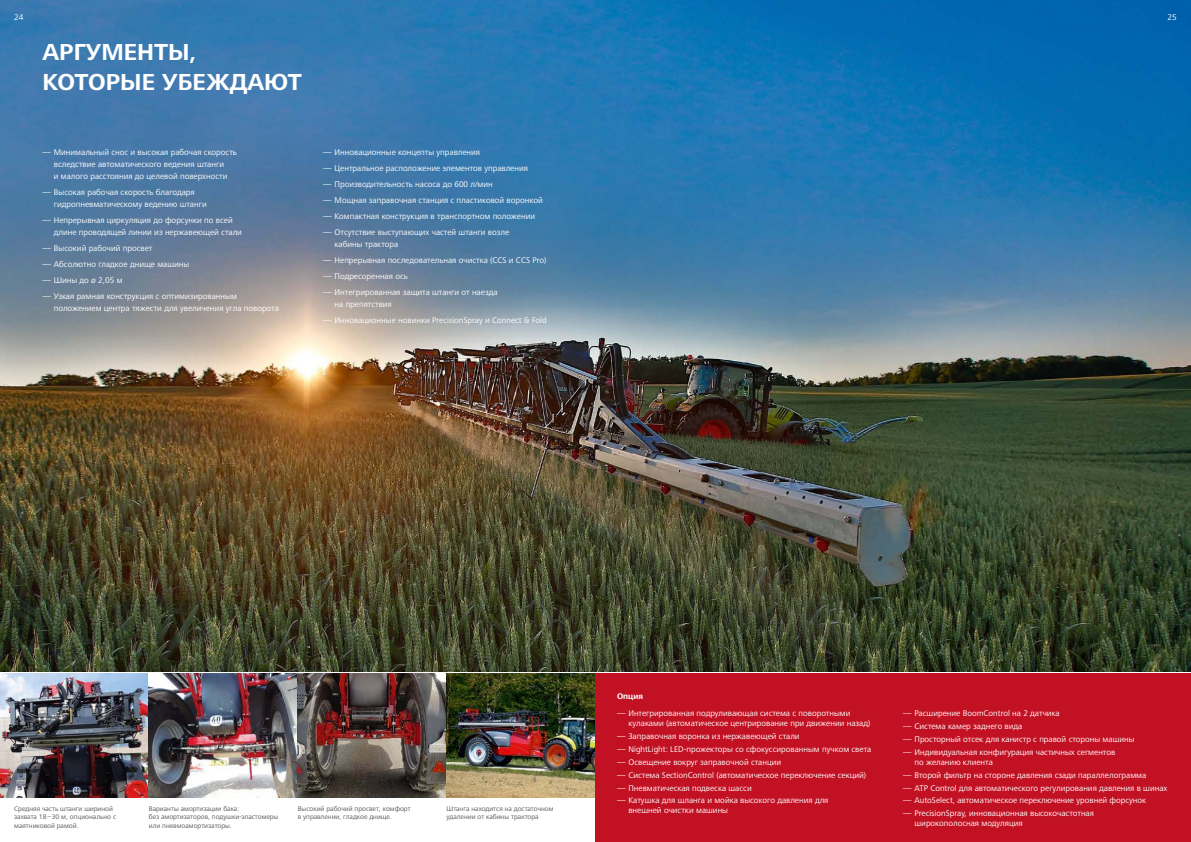
<style>
.page{position:relative;width:1191px;height:842px;background:#fff}
.page>*{position:absolute;margin:0;border:0;box-sizing:border-box;transform-origin:0 0}
.t1{font:700 24px/30px "Frutiger Next LTW1 G";color:#fff}
.t2{font:8.5px/16px "Frutiger Next LTW1 G";color:#fff}
.t3{font:700 8.5px "Frutiger Next LTW1 G";color:#fff}
.t4{font:7px/8.5px "Frutiger Next LTW1 G";color:#555756}
</style>
<div class="page">
<div style="left:595px;top:673px;width:596px;height:169px;background:#c11123"></div>
<img style="left:149px;top:673px;width:147px;height:124px">
<img style="left:298px;top:673px;width:296px;height:124px">
<img style="left:0;top:673px;width:147px;height:124px">
<img style="left:0;top:0;width:1191px;height:672px">
<p class="t2" style="left:14px;top:10px;width:11px">24</p>
<h1 class="t1" style="left:43px;top:38px;width:261px">АРГУМЕНТЫ,<br>КОТОРЫЕ УБЕЖДАЮТ</h1>
<p class="t2" style="left:43px;top:146px;width:196px;line-height:12px;text-align:center">― Минимальный снос и высокая рабочая скорость вследствие автоматического ведения штанги<br>и малого расстояния до целевой поверхности</p>
<p class="t2" style="left:54px;top:186px;width:154px;line-height:12px;text-indent:-11px">― Высокая рабочая скорость благодаря гидропневматическому ведению штанги</p>
<p class="t2" style="left:54px;top:214px;width:190px;line-height:12px;text-indent:-11px">― Непрерывная циркуляция до форсунки по всей длине проводящей линии из нержавеющей стали</p>
<p class="t2" style="left:43px;top:240px;width:196px">― Высокий рабочий просвет<br>― Абсолютно гладкое днище машины<br>― Шины до ø 2,05 м<br>― Узкая рамная конструкция с оптимизированным</p>
<p class="t2" style="left:54px;top:300px;width:226px">положением центра тяжести для увеличения угла поворота</p>
<p class="t2" style="left:323px;top:144px;width:221px">― Инновационные концепты управления<br>― Центральное расположение элементов управления<br>― Производительность насоса до 600 л/мин<br>― Мощная заправочная станция с пластиковой воронкой ― Компактная конструкция в транспортном положении ― Отсутствие выступающих частей штанги возле</p>
<p class="t2" style="left:323px;top:236px;width:225px;text-indent:11px">кабины трактора<br>― Непрерывная последовательная очистка (CCS и CCS Pro) ― Подресоренная ось<br>― Интегрированная защита штанги от наезда</p>
<p class="t2" style="left:323px;top:296px;width:225px;text-indent:11px">на препятствия<br>― Инновационные новинки PrecisionSpray и Connect &amp; Fold</p>
<p class="t2" style="left:1167px;top:10px;width:11px">25</p>
<p class="t4" style="left:14px;top:804px;width:103px">Средняя часть штанги шириной захвата 18–30 м, опционально с маятниковой рамой.</p>
<p class="t4" style="left:149px;top:804px;width:131px">Варианты амортизации бака:<br>без амортизаторов, подушки-эластомеры или пневмоамортизаторы.</p>
<p class="t4" style="left:298px;top:804px;width:114px">Высокий рабочий просвет, комфорт в управлении, гладкое днище.</p>
<p class="t4" style="left:446px;top:804px;width:109px">Штанга находится на достаточном удалении от кабины трактора</p>
<p class="t3" style="left:617px;top:692px;width:27px">Опция</p>
<p class="t2" style="left:628px;top:709px;width:243px;line-height:10px;text-indent:-11px">― Интегрированная подруливающая система с поворотными кулаками (автоматическое центрирование при движении назад)</p>
<p class="t2" style="left:617px;top:730px;width:256px;line-height:12.8px">― Заправочная воронка из нержавеющей стали<br>― NightLight: LED-прожекторы со сфокуссированным пучком света ― Освещение вокруг заправочной станции<br>― Система SectionControl (автоматическое переключение секций) ― Пневматическая подвеска шасси<br>― Катушка для шланга и мойка высокого давления для</p>
<p class="t2" style="left:628px;top:803px;width:101px">внешней очистки машины</p>
<p class="t2" style="left:903px;top:707px;width:233px;line-height:12.8px">― Расширение BoomControl на 2 датчика<br>― Система камер заднего вида<br>― Просторный отсек для канистр с правой стороны машины ― Индивидуальная конфигурация частичных сегментов</p>
<p class="t2" style="left:903px;top:756px;width:266px;line-height:12.8px;text-indent:11px">по желанию клиента<br>― Второй фильтр на стороне давления сзади параллелограмма<br>― ATP Control для автоматического регулирования давления в шинах ― AutoSelect, автоматическое переключение уровней форсунок<br>― PrecisionSpray, инновационная высокочастотная</p>
<p class="t2" style="left:914px;top:816px;width:110px">широкополосная модуляция</p>
</div>
